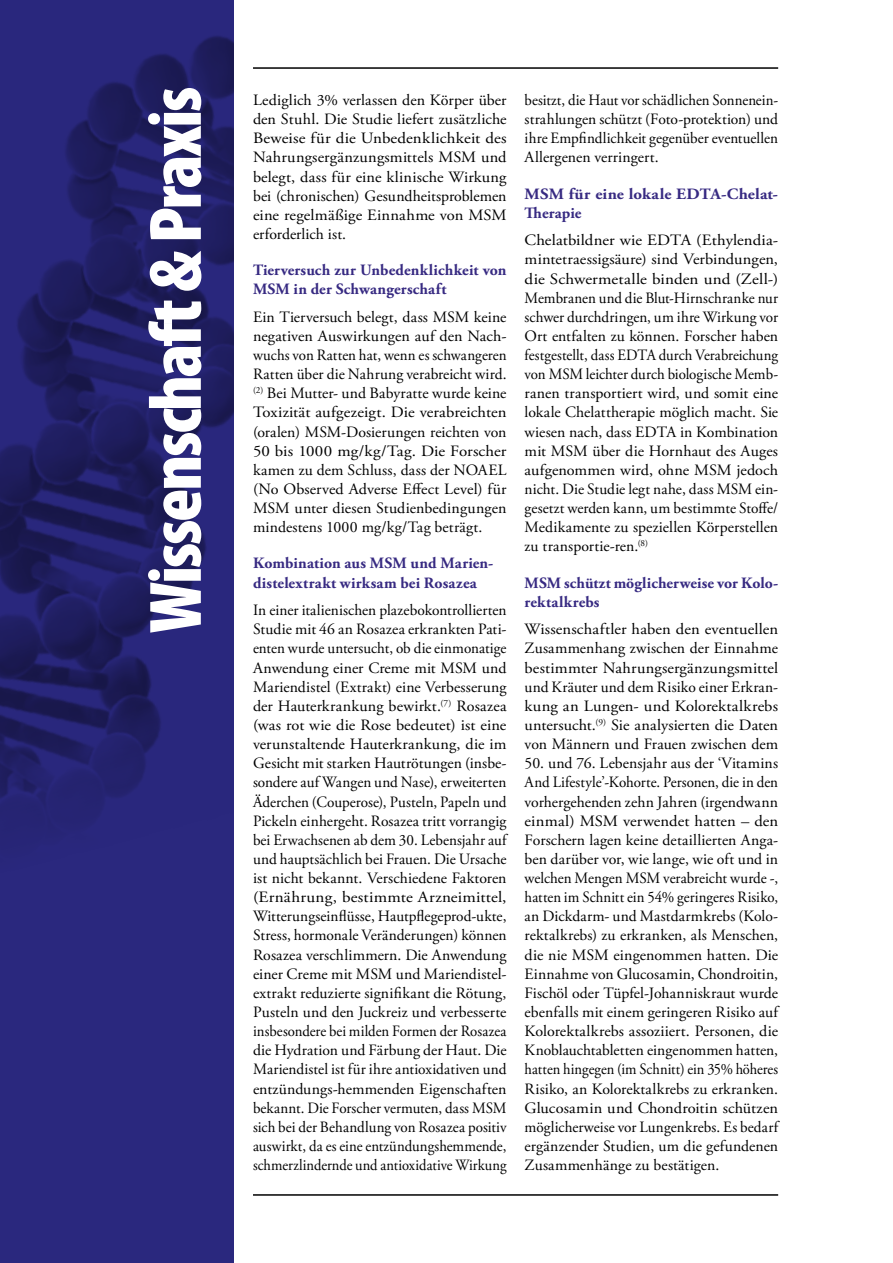
<style>
.page{position:relative;width:893px;height:1263px;background:#fff}
.page>*{position:absolute;margin:0;border:0;box-sizing:border-box;transform-origin:0 0}
.t1{font:900 condensed 75px "Myriad Pro";letter-spacing:-.03em;color:#fff}
.t2{font:15.75px/19.2px "Adobe Garamond Pro";letter-spacing:.005em;color:#000;text-align:justify}
.t3{font:15.75px/19.2px "Adobe Garamond Pro";letter-spacing:.005em;color:#000;text-align:justify;scale:1.06 1}
.t4{font:15.75px/19.2px "Adobe Garamond Pro";letter-spacing:.005em;color:#000;text-align:justify;scale:1.05 1}
.t5{font:700 15.75px/19.2px "Adobe Garamond Pro";letter-spacing:.01em;color:#372a82}
.t6{font:15.75px/19.2px "Adobe Garamond Pro";letter-spacing:.005em;color:#000;text-align:justify;scale:.94 1}
.t7{font:700 15.75px/19.2px "Adobe Garamond Pro";letter-spacing:.01em;color:#372a82;scale:1.07 1}
</style>
<div class="page">
<div style="left:0;top:0;width:234px;height:1263px;background:#2a287e"></div>
<hr style="left:253px;top:1194px;width:525px;height:2px;background:#000">
<hr style="left:253px;top:67px;width:525px;height:2px;background:#000">
<img style="left:0;top:36px;width:234px;height:792px">
<h1 class="t1" style="left:128px;top:633px;width:548px;rotate:-90deg">Wissenschaft &amp; Praxis</h1>
<p class="t2" style="left:253px;top:91px;width:255px">Lediglich 3% verlassen den Körper über den Stuhl. Die Studie liefert zusätzliche Beweise für die Unbedenklichkeit des Nahrungsergänzungsmittels MSM und belegt, dass für eine klinische Wirkung bei (chronischen) Gesundheitsproblemen eine regelmäßige Einnahme von MSM erforderlich ist.</p>
<p class="t5" style="left:253px;top:261px;width:255px">Tierversuch zur Unbedenklichkeit von<br>MSM in der Schwangerschaft</p>
<p class="t2" style="left:253px;top:308px;width:255px">Ein Tierversuch belegt, dass MSM keine negativen Auswirkungen auf den Nach&shy;wuchs von Ratten hat, wenn es schwangeren Ratten über die Nahrung verabreicht wird. <sup>(2)</sup> Bei Mutter- und Babyratte wurde keine Toxizität aufgezeigt. Die verabreichten (oralen) MSM-Dosierungen reichten von 50 bis 1000 mg/kg/Tag. Die Forscher kamen zu dem Schluss, dass der NOAEL (No Observed Adverse Effect Level) für MSM unter diesen Studienbedingungen mindestens 1000 mg/kg/Tag beträgt.</p>
<p class="t5" style="left:253px;top:554px;width:242px">Kombination aus MSM und Marien&shy;distelextrakt wirksam bei Rosazea</p>
<p class="t2" style="left:253px;top:601px;width:255px">In einer italienischen plazebokontrollierten Studie mit 46 an Rosazea erkrankten Pati&shy;enten wurde untersucht, ob die einmonatige Anwendung einer Creme mit MSM und Mariendistel (Extrakt) eine Verbesserung der Hauterkrankung bewirkt.<sup>(7)</sup> Rosazea (was rot wie die Rose bedeutet) ist eine verunstaltende Hauterkrankung, die im Gesicht mit starken Hautrötungen (insbe&shy;sondere auf Wangen und Nase), erweiterten Äderchen (Couperose), Pusteln, Papeln und Pickeln einhergeht. Rosazea tritt vorrangig bei Erwachsenen ab dem 30. Lebensjahr auf und hauptsächlich bei Frauen. Die Ursache ist nicht bekannt. Verschiedene Faktoren (Ernährung, bestimmte Arzneimittel, Witterungseinflüsse, Hautpflegeprod-ukte, Stress, hormonale Veränderungen) können Rosazea verschlimmern. Die Anwendung einer Creme mit MSM und Mariendistel&shy;extrakt reduzierte signifikant die Rötung, Pusteln und den Juckreiz und verbesserte insbesondere bei milden Formen der Rosazea die Hydration und Färbung der Haut. Die Mariendistel ist für ihre antioxidativen und entzündungs-hemmenden Eigenschaften bekannt. Die Forscher vermuten, dass MSM sich bei der Behandlung von Rosazea positiv auswirkt, da es eine entzündungshemmende, schmerzlindernde und antioxidative Wirkung</p>
<p class="t6" style="left:525px;top:91px;width:271px">besitzt, die Haut vor schädlichen Sonnenein&shy;strahlungen schützt (Foto-protektion) und ihre Empfindlichkeit gegenüber eventuellen Allergenen verringert.</p>
<p class="t7" style="left:525px;top:184px;width:238px">MSM für eine lokale EDTA-Chelat-<br>Therapie</p>
<p class="t3" style="left:525px;top:231px;width:241px">Chelatbildner wie EDTA (Ethylendia&shy;mintetraessigsäure) sind Verbindungen, die Schwermetalle binden und (Zell-)<br>Membranen und die Blut-Hirnschranke nur schwer durchdringen, um ihre Wirkung vor Ort entfalten zu können. Forscher haben festgestellt, dass EDTA durch Verabreichung von MSM leichter durch biologische Memb&shy;ranen transportiert wird, und somit eine lokale Chelattherapie möglich macht. Sie wiesen nach, dass EDTA in Kombination mit MSM über die Hornhaut des Auges aufgenommen wird, ohne MSM jedoch nicht. Die Studie legt nahe, dass MSM ein&shy;gesetzt werden kann, um bestimmte Stoffe/ Medikamente zu speziellen Körperstellen zu transportie-ren.<sup>(8)</sup></p>
<p class="t5" style="left:525px;top:573px;width:255px">MSM schützt möglicherweise vor Kolo&shy;rektalkrebs</p>
<p class="t4" style="left:525px;top:620px;width:243px">Wissenschaftler haben den eventuellen Zusammenhang zwischen der Einnahme bestimmter Nahrungsergänzungsmittel und Kräuter und dem Risiko einer Erkran&shy;kung an Lungen- und Kolorektalkrebs untersucht.<sup>(9)</sup> Sie analysierten die Daten von Männern und Frauen zwischen dem</p>
<p class="t2" style="left:525px;top:754px;width:255px">50. und 76. Lebensjahr aus der ‘Vitamins And Lifestyle’-Kohorte. Personen, die in den vorhergehenden zehn Jahren (irgendwann einmal) MSM verwendet hatten – den Forschern lagen keine detaillierten Anga&shy;ben darüber vor, wie lange, wie oft und in welchen Mengen MSM verabreicht wurde -, hatten im Schnitt ein 54% geringeres Risiko, an Dickdarm- und Mastdarmkrebs (Kolo&shy;rektalkrebs) zu erkranken, als Menschen, die nie MSM eingenommen hatten. Die Einnahme von Glucosamin, Chondroitin, Fischöl oder Tüpfel-Johanniskraut wurde ebenfalls mit einem geringeren Risiko auf Kolorektalkrebs assoziiert. Personen, die Knoblauchtabletten eingenommen hatten, hatten hingegen (im Schnitt) ein 35% höheres Risiko, an Kolorektalkrebs zu erkranken.<br>Glucosamin und Chondroitin schützen möglicherweise vor Lungenkrebs. Es bedarf ergänzender Studien, um die gefundenen Zusammenhänge zu bestätigen.</p>
</div>
